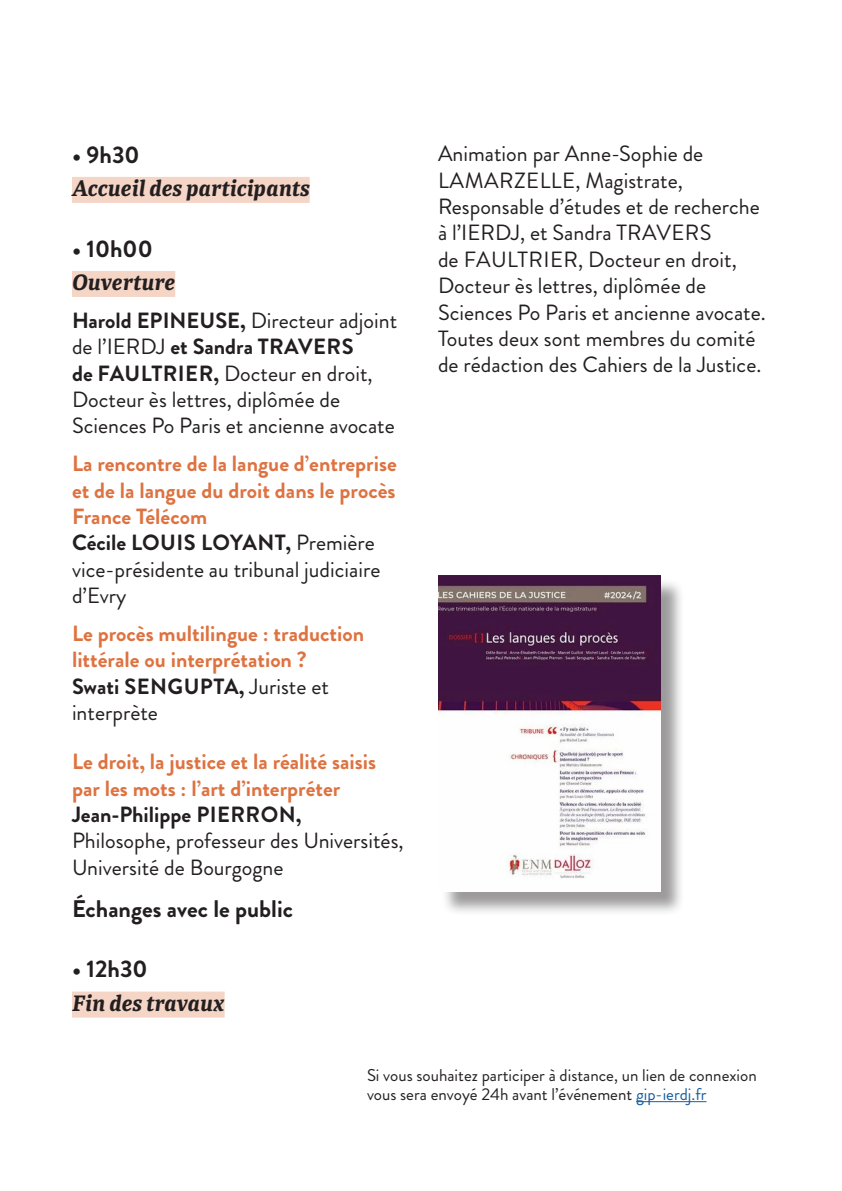
<style>
.page{position:relative;width:842px;height:1191px;background:#fff}
.page>*{position:absolute;margin:0;border:0;box-sizing:border-box;transform-origin:0 0}
.évènement{font:italic 700 24px "Calicanto";color:#231f20}
.horaire{font:700 24px "Brandon Grotesque";color:#231f20}
.TC{font:22px/26.4px "Brandon Grotesque";color:#231f20}
.TC-2{font:700 22px/26.4px "Brandon Grotesque";color:#de7341}
.évènement-2{font:700 22px/26.4px "Brandon Grotesque";color:#de7341}
.évènement-3{font:22px/26.4px "Brandon Grotesque";color:#231f20}
.TC-3{font:17px/19px "Brandon Grotesque";color:#231f20}
.s1{font-weight:700}
.s2{color:#231f20}
.s3{font-weight:400;color:#231f20}
.s4{color:#175d9e}
</style>
<div class="page">
<div style="left:72px;top:177px;width:238px;height:26px;background:#f5d5c6"></div>
<div style="left:72px;top:271px;width:103px;height:26px;background:#f5d5c6"></div>
<div style="left:72px;top:991px;width:153px;height:26px;background:#f5d5c6"></div>
<hr style="left:636px;top:1101px;width:70px;height:1px;background:#175d9e">
<div style="left:441px;top:578px;width:244px;height:338px;background:#231f20;opacity:.45"></div>
<img style="left:438px;top:575px;width:222px;height:316px">
<p class="horaire" style="left:72px;top:137px;width:69px">• 9h30</p>
<p class="évènement" style="left:72px;top:174px;width:239px">Accueil des participants</p>
<p class="horaire" style="left:72px;top:231px;width:82px">• 10h00</p>
<p class="évènement" style="left:72px;top:268px;width:105px">Ouverture</p>
<p class="évènement-3" style="left:72px;top:307px;width:327px"><span class="s1">Harold EPINEUSE,</span> Directeur adjoint de l’IERDJ <span class="s1">et Sandra TRAVERS<br>de FAULTRIER,</span> Docteur en droit, Docteur ès lettres, diplômée de Sciences Po Paris et ancienne avocate</p>
<p class="évènement-2" style="left:72px;top:450px;width:326px">La rencontre de la langue d’entreprise et de la langue du droit dans le procès<br>France Télécom<br><span class="s2">Cécile LOUIS LOYANT,</span> <span class="s3">Première vice-présidente au tribunal judiciaire d’Evry</span></p>
<p class="TC-2" style="left:72px;top:620px;width:294px">Le procès multilingue : traduction littérale ou interprétation ?<br><span class="s2">Swati SENGUPTA,</span> <span class="s3">Juriste et interprète</span></p>
<p class="TC-2" style="left:72px;top:748px;width:333px">Le droit, la justice et la réalité saisis par les mots : l’art d’interpréter <span class="s2">Jean-Philippe PIERRON, </span><span class="s3">Philosophe, professeur des Universités, Université de Bourgogne</span></p>
<p class="horaire" style="left:72px;top:891px;width:223px">Échanges avec le public</p>
<p class="horaire" style="left:72px;top:952px;width:77px">• 12h30</p>
<p class="évènement" style="left:72px;top:988px;width:154px">Fin des travaux</p>
<p class="TC" style="left:438px;top:141px;width:329px">Animation par Anne-Sophie de LAMARZELLE, Magistrate, Responsable d’études et de recherche à l’IERDJ, et Sandra TRAVERS<br>de FAULTRIER, Docteur en droit, Docteur ès lettres, diplômée de Sciences Po Paris et ancienne avocate.<br>Toutes deux sont membres du comité de rédaction des Cahiers de la Justice.</p>
<p class="TC-3" style="left:367px;top:1065px;width:391px">Si vous souhaitez participer à distance, un lien de connexion vous sera envoyé 24h avant l’événement <span class="s4">gip-ierdj.fr</span></p>
</div>
